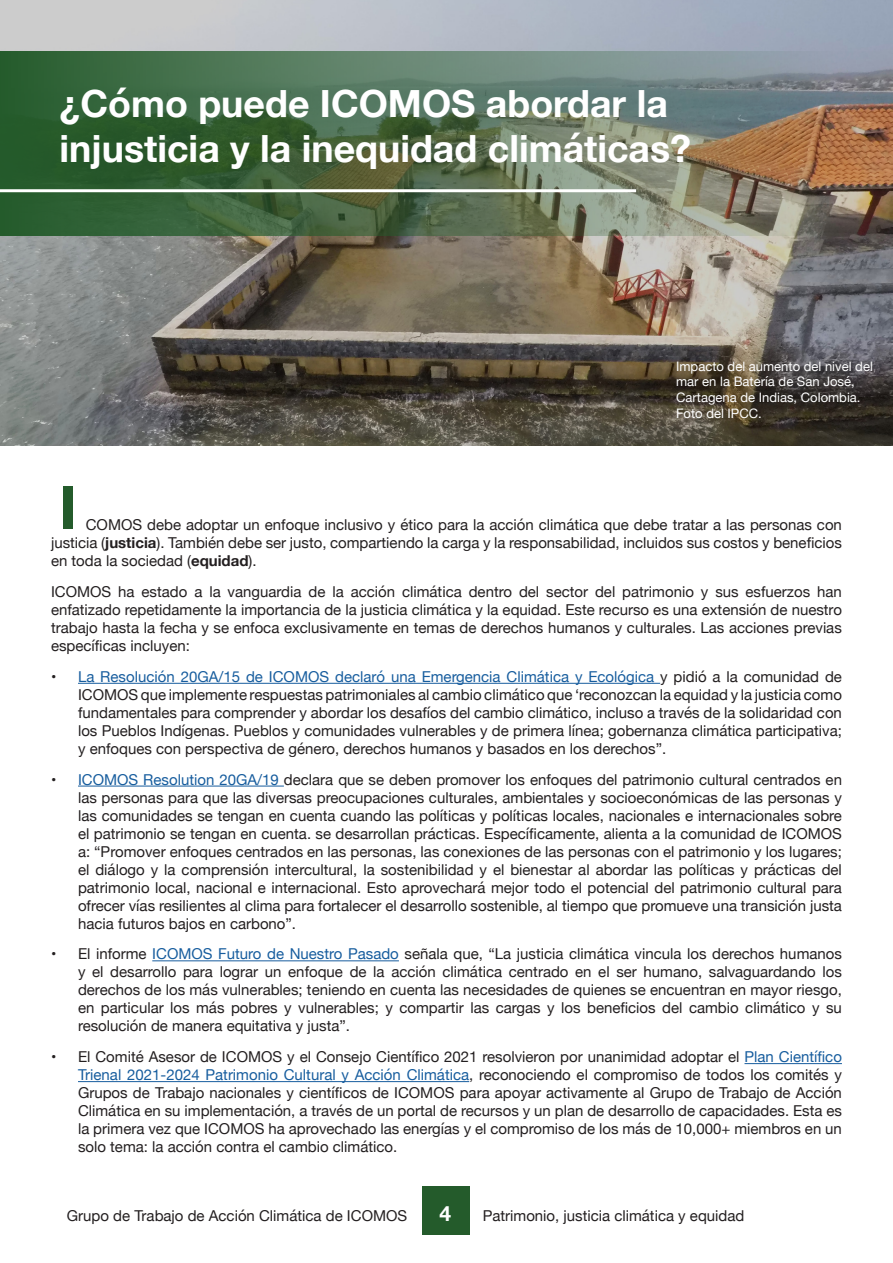
<style>
.page{position:relative;width:893px;height:1263px;background:#fff}
.page>*{position:absolute;margin:0;border:0;box-sizing:border-box;transform-origin:0 0}
.Indent_character{font:700 60px "Helvetica Neue";color:#245b2b}
.t1{font:700 37.5px/45px "Helvetica Neue";color:#fff}
.t2{font:700 21px "Helvetica Neue";color:#fff}
.Body{font:15px/18px "Helvetica Neue";color:#231f20;text-align:justify}
.Box_text{font:13.05px/15.6px "Helvetica Neue";color:#fff}
.s1{font-weight:700}
.s2{color:#175d9e}
</style>
<div class="page">
<div style="left:422px;top:1186px;width:48px;height:49px;background:#245b2b"></div>
<img style="left:0;top:0;width:893px;height:445px">
<img style="left:0;top:51px;width:893px;height:185px">
<hr style="left:0;top:189px;width:636px;height:3px;background:#fff">
<hr style="left:78px;top:683px;width:582px;height:1px;background:#175d9e">
<hr style="left:78px;top:786px;width:206px;height:1px;background:#175d9e">
<hr style="left:152px;top:960px;width:247px;height:1px;background:#175d9e">
<hr style="left:744px;top:1063px;width:98px;height:1px;background:#175d9e">
<hr style="left:78px;top:1081px;width:391px;height:1px;background:#175d9e">
<p class="t1" style="left:60px;top:82px;width:633px">¿Cómo puede ICOMOS abordar la injusticia y la inequidad climáticas?</p>
<p class="Box_text" style="left:676px;top:359px;width:198px">Impacto del aumento del nivel del mar en la Batería de San José,<br>Cartagena de Indias, Colombia.<br>Foto del IPCC.</p>
<p class="Indent_character" style="left:59px;top:461px;width:19px">I</p>
<p class="Body" style="left:51px;top:517px;width:792px;text-indent:35px">COMOS debe adoptar un enfoque inclusivo y ético para la acción climática que debe tratar a las personas con justicia (<span class="s1">justicia</span>). También debe ser justo, compartiendo la carga y la responsabilidad, incluidos sus costos y beneficios en toda la sociedad (<span class="s1">equidad</span>).</p>
<p class="Body" style="left:51px;top:583px;width:792px">ICOMOS ha estado a la vanguardia de la acción climática dentro del sector del patrimonio y sus esfuerzos han enfatizado repetidamente la importancia de la justicia climática y la equidad. Este recurso es una extensión de nuestro trabajo hasta la fecha y se enfoca exclusivamente en temas de derechos humanos y culturales. Las acciones previas específicas incluyen:</p>
<p class="Body" style="left:78px;top:668px;width:765px;text-indent:-27px">• <span class="s2">La Resolución 20GA/15 de ICOMOS declaró una Emergencia Climática y Ecológica</span> y pidió a la comunidad de ICOMOS que implemente respuestas patrimoniales al cambio climático que ‘reconozcan la equidad y la justicia como fundamentales para comprender y abordar los desafíos del cambio climático, incluso a través de la solidaridad con los Pueblos Indígenas. Pueblos y comunidades vulnerables y de primera línea; gobernanza climática participativa; y enfoques con perspectiva de género, derechos humanos y basados en los derechos”.</p>
<p class="Body" style="left:78px;top:771px;width:765px;text-indent:-27px">• <span class="s2">ICOMOS Resolution 20GA/19</span> declara que se deben promover los enfoques del patrimonio cultural centrados en las personas para que las diversas preocupaciones culturales, ambientales y socioeconómicas de las personas y las comunidades se tengan en cuenta cuando las políticas y políticas locales, nacionales e internacionales sobre el patrimonio se tengan en cuenta. se desarrollan prácticas. Específicamente, alienta a la comunidad de ICOMOS a: “Promover enfoques centrados en las personas, las conexiones de las personas con el patrimonio y los lugares; el diálogo y la comprensión intercultural, la sostenibilidad y el bienestar al abordar las políticas y prácticas del patrimonio local, nacional e internacional. Esto aprovechará mejor todo el potencial del patrimonio cultural para ofrecer vías resilientes al clima para fortalecer el desarrollo sostenible, al tiempo que promueve una transición justa hacia futuros bajos en carbono”.</p>
<p class="Body" style="left:78px;top:946px;width:765px;text-indent:-27px">• El informe <span class="s2">ICOMOS Futuro de Nuestro Pasado</span> señala que, “La justicia climática vincula los derechos humanos y el desarrollo para lograr un enfoque de la acción climática centrado en el ser humano, salvaguardando los derechos de los más vulnerables; teniendo en cuenta las necesidades de quienes se encuentran en mayor riesgo, en particular los más pobres y vulnerables; y compartir las cargas y los beneficios del cambio climático y su resolución de manera equitativa y justa”.</p>
<p class="Body" style="left:78px;top:1049px;width:765px;text-indent:-27px">• El Comité Asesor de ICOMOS y el Consejo Científico 2021 resolvieron por unanimidad adoptar el <span class="s2">Plan Científico Trienal 2021-2024 Patrimonio Cultural y Acción Climática</span>, reconociendo el compromiso de todos los comités y Grupos de Trabajo nacionales y científicos de ICOMOS para apoyar activamente al Grupo de Trabajo de Acción Climática en su implementación, a través de un portal de recursos y un plan de desarrollo de capacidades. Esta es la primera vez que ICOMOS ha aprovechado las energías y el compromiso de los más de 10,000+ miembros en un solo tema: la acción contra el cambio climático.</p>
<p class="Body" style="left:67px;top:1207px;width:342px">Grupo de Trabajo de Acción Climática de ICOMOS</p>
<h3 class="t2" style="left:439px;top:1196px;width:13px">4</h3>
<p class="Body" style="left:483px;top:1207px;width:263px">Patrimonio, justicia climática y equidad</p>
</div>
